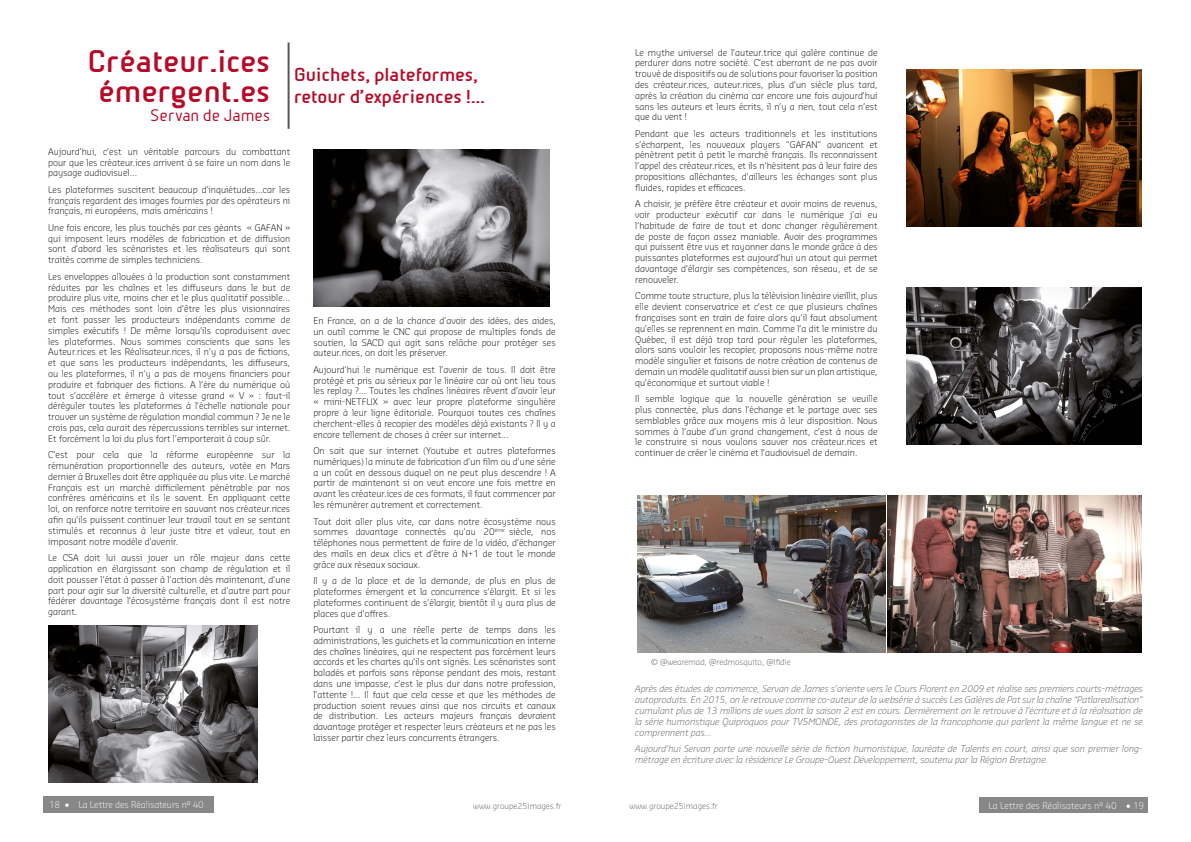
<style>
.page{position:relative;width:1191px;height:842px;background:#fff}
.page>*{position:absolute;margin:0;border:0;box-sizing:border-box;transform-origin:0 0}
.t1{font:700 30px/30px "Beta Sans";color:#b50b28;text-align:center}
.t2{font:700 18px/21.6px "Beta Sans";color:#b50b28}
.t3{font:16px "Beta Sans";letter-spacing:-.005em;color:#b50b28}
.t4{font:300 9px/10.8px "Sansa Pro";color:#000;text-align:justify}
.t5{font:italic 300 9px/10.8px "Sansa Pro";color:#575756;text-align:justify}
.t6{font:300 9px "Sansa Pro";letter-spacing:-.01em;color:#fff}
.t7{font:300 8px "Sansa Pro";color:#575756}
</style>
<div class="page">
<div style="left:979px;top:797px;width:168px;height:16px;background:#878787"></div>
<div style="left:44px;top:797px;width:170px;height:16px;background:#878787"></div>
<hr style="left:287px;top:43px;width:2px;height:86px;background:#575756">
<img style="left:314px;top:150px;width:235px;height:157px">
<img style="left:48px;top:626px;width:209px;height:157px">
<img style="left:637px;top:495px;width:248px;height:157px">
<img style="left:888px;top:495px;width:253px;height:157px">
<img style="left:906px;top:69px;width:235px;height:157px">
<img style="left:906px;top:288px;width:235px;height:157px">
<h1 class="t1" style="left:88px;top:46px;width:184px">Créateur.ices émergent.es</h1>
<h3 class="t3" style="left:150px;top:106px;width:121px">Servan de James</h3>
<h2 class="t2" style="left:294px;top:64px;width:192px">Guichets, plateformes, retour d’expériences !...</h2>
<p class="t4" style="left:48px;top:146px;width:244px">Aujourd’hui, c’est un véritable parcours du combattant pour que les créateur.ices arrivent à se faire un nom dans le paysage audiovisuel...</p>
<p class="t4" style="left:48px;top:184px;width:244px">Les plateformes suscitent beaucoup d’inquiétudes...car les français regardent des images fournies par des opérateurs ni français, ni européens, mais américains !</p>
<p class="t4" style="left:48px;top:222px;width:244px">Une fois encore, les plus touchés par ces géants « GAFAN » qui imposent leurs modèles de fabrication et de diffusion sont d’abord les scénaristes et les réalisateurs qui sont traités comme de simples techniciens.</p>
<p class="t4" style="left:48px;top:271px;width:244px">Les enveloppes allouées à la production sont constamment réduites par les chaînes et les diffuseurs dans le but de produire plus vite, moins cher et le plus qualitatif possible...<br>Mais ces méthodes sont loin d’être les plus visionnaires et font passer les producteurs indépendants comme de simples exécutifs ! De même lorsqu’ils coproduisent avec les plateformes. Nous sommes conscients que sans les Auteur.rices et les Réalisateur.rices, il n’y a pas de fictions, et que sans les producteurs indépendants, les diffuseurs, ou les plateformes, il n’y a pas de moyens financiers pour produire et fabriquer des fictions. A l’ère du numérique où tout s’accélère et émerge à vitesse grand « V » : faut-il déréguler toutes les plateformes à l’échelle nationale pour trouver un système de régulation mondial commun ? Je ne le crois pas, cela aurait des répercussions terribles sur internet.<br>Et forcément la loi du plus fort l’emporterait à coup sûr.</p>
<p class="t4" style="left:48px;top:449px;width:244px">C’est pour cela que la réforme européenne sur la rémunération proportionnelle des auteurs, votée en Mars dernier à Bruxelles doit être appliquée au plus vite. Le marché Français est un marché difficilement pénétrable par nos confrères américains et ils le savent. En appliquant cette loi, on renforce notre territoire en sauvant nos créateur.rices afin qu’ils puissent continuer leur travail tout en se sentant stimulés et reconnus à leur juste titre et valeur, tout en imposant notre modèle d’avenir.</p>
<p class="t4" style="left:48px;top:552px;width:244px">Le CSA doit lui aussi jouer un rôle majeur dans cette application en élargissant son champ de régulation et il doit pousser l’état à passer à l’action dès maintenant, d’une part pour agir sur la diversité culturelle, et d'autre part pour fédérer davantage l’écosystème français dont il est notre garant.</p>
<p class="t4" style="left:313px;top:315px;width:244px">En France, on a de la chance d’avoir des idées, des aides, un outil comme le CNC qui propose de multiples fonds de soutien, la SACD qui agit sans relâche pour protéger ses auteur.rices, on doit les préserver.</p>
<p class="t4" style="left:313px;top:364px;width:244px">Aujourd’hui le numérique est l’avenir de tous. Il doit être protégé et pris au sérieux par le linéaire car où ont lieu tous les replay ?... Toutes les chaînes linéaires rêvent d’avoir leur « mini-NETFLIX » avec leur propre plateforme singulière propre à leur ligne éditoriale. Pourquoi toutes ces chaînes cherchent-elles à recopier des modèles déjà existants ? Il y a encore tellement de choses à créer sur internet…</p>
<p class="t4" style="left:313px;top:445px;width:244px">On sait que sur internet (Youtube et autres plateformes numériques) la minute de fabrication d’un film ou d’une série a un coût en dessous duquel on ne peut plus descendre ! A partir de maintenant si on veut encore une fois mettre en avant les créateur.ices de ces formats, il faut commencer par les rémunérer autrement et correctement.</p>
<p class="t4" style="left:313px;top:515px;width:244px">Tout doit aller plus vite, car dans notre écosystème nous sommes davantage connectés qu’au 20<sup>ème</sup> siècle, nos téléphones nous permettent de faire de la vidéo, d’échanger des mails en deux clics et d’être à N+1 de tout le monde grâce aux réseaux sociaux.</p>
<p class="t4" style="left:313px;top:575px;width:244px">Il y a de la place et de la demande, de plus en plus de plateformes émergent et la concurrence s’élargit. Et si les plateformes continuent de s’élargir, bientôt il y aura plus de places que d’offres.</p>
<p class="t4" style="left:313px;top:624px;width:244px">Pourtant il y a une réelle perte de temps dans les administrations, les guichets et la communication en interne des chaînes linéaires, qui ne respectent pas forcément leurs accords et les chartes qu’ils ont signés. Les scénaristes sont baladés et parfois sans réponse pendant des mois, restant dans une impasse, c’est le plus dur dans notre profession, l’attente !… Il faut que cela cesse et que les méthodes de production soient revues ainsi que nos circuits et canaux de distribution. Les acteurs majeurs français devraient davantage protéger et respecter leurs créateurs et ne pas les laisser partir chez leurs concurrents étrangers.</p>
<p class="t4" style="left:635px;top:46px;width:244px">Le mythe universel de l’auteur.trice qui galère continue de perdurer dans notre société. C’est aberrant de ne pas avoir trouvé de dispositifs ou de solutions pour favoriser la position des créateur.rices, auteur.rices, plus d’un siècle plus tard, après la création du cinéma car encore une fois aujourd’hui sans les auteurs et leurs écrits, il n’y a rien, tout cela n’est que du vent !</p>
<p class="t4" style="left:635px;top:128px;width:244px">Pendant que les acteurs traditionnels et les institutions s’écharpent, les nouveaux players "GAFAN" avancent et pénètrent petit à petit le marché français. Ils reconnaissent l’appel des créateur.rices, et ils n’hésitent pas à leur faire des propositions alléchantes, d’ailleurs les échanges sont plus fluides, rapides et efficaces.</p>
<p class="t4" style="left:635px;top:198px;width:244px">A choisir, je préfère être créateur et avoir moins de revenus, voir producteur exécutif car dans le numérique j’ai eu l’habitude de faire de tout et donc changer régulièrement de poste de façon assez maniable. Avoir des programmes qui puissent être vus et rayonner dans le monde grâce à des puissantes plateformes est aujourd’hui un atout qui permet davantage d’élargir ses compétences, son réseau, et de se renouveler.</p>
<p class="t4" style="left:635px;top:290px;width:244px">Comme toute structure, plus la télévision linéaire vieillit, plus elle devient conservatrice et c’est ce que plusieurs chaînes françaises sont en train de faire alors qu’il faut absolument qu’elles se reprennent en main. Comme l’a dit le ministre du Québec, il est déjà trop tard pour réguler les plateformes, alors sans vouloir les recopier, proposons nous-même notre modèle singulier et faisons de notre création de contenus de demain un modèle qualitatif aussi bien sur un plan artistique, qu’économique et surtout viable !</p>
<p class="t4" style="left:635px;top:393px;width:244px">Il semble logique que la nouvelle génération se veuille plus connectée, plus dans l’échange et le partage avec ses semblables grâce aux moyens mis à leur disposition. Nous sommes à l’aube d’un grand changement, c’est à nous de le construire si nous voulons sauver nos créateur.rices et continuer de créer le cinéma et l’audiovisuel de demain.</p>
<p class="t7" style="left:651px;top:656px;width:141px">© @wearemad, @redmosquito, @Ifidie</p>
<p class="t5" style="left:635px;top:683px;width:509px">Après des études de commerce, Servan de James s’oriente vers le Cours Florent en 2009 et réalise ses premiers courts-métrages autoproduits. En 2015, on le retrouve comme co-auteur de la websérie à succès Les Galères de Pat sur la chaîne “Patlarealisation” cumulant plus de 13 millions de vues dont la saison 2 est en cours. Dernièrement on le retrouve à l’écriture et à la réalisation de la série humoristique Quiproquos pour TV5MONDE, des protagonistes de la francophonie qui parlent la même langue et ne se comprennent pas...</p>
<p class="t5" style="left:635px;top:743px;width:509px">Aujourd’hui Servan porte une nouvelle série de fiction humoristique, lauréate de Talents en court, ainsi que son premier long&shy;métrage en écriture avec la résidence Le Groupe-Ouest Développement, soutenu par la Région Bretagne.</p>
<p class="t6" style="left:49px;top:799px;width:156px">18 • La Lettre des Réalisateurs n° 40</p>
<p class="t7" style="left:473px;top:800px;width:90px">www.groupe25images.fr</p>
<p class="t7" style="left:629px;top:801px;width:90px">www.groupe25images.fr</p>
<p class="t6" style="left:988px;top:799px;width:157px">La Lettre des Réalisateurs n° 40 • 19</p>
</div>
